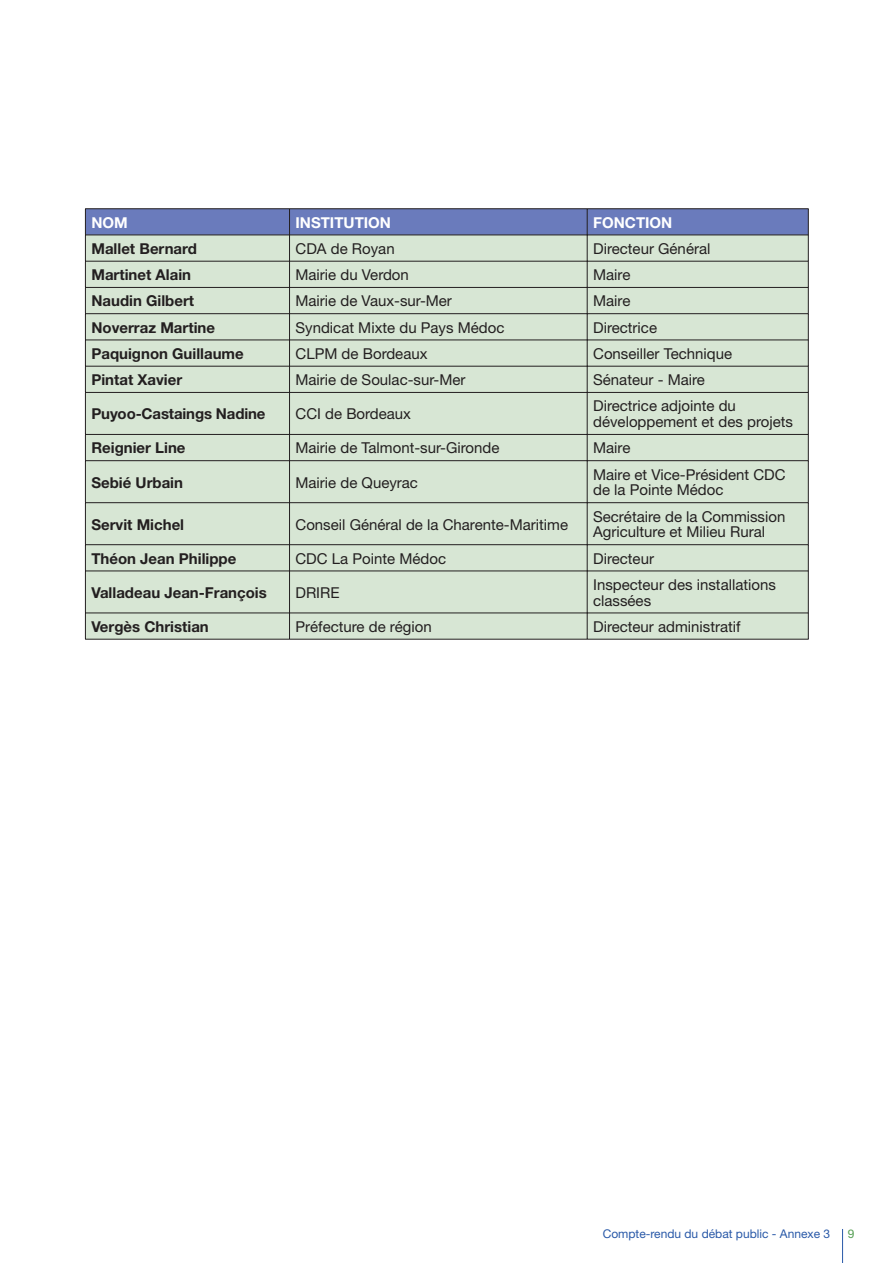
<style>
.page{position:relative;width:893px;height:1263px;background:#fff}
.page>*{position:absolute;margin:0;border:0;box-sizing:border-box;transform-origin:0 0}
.t1{font:15px/15.8px "Helvetica Neue";color:#231f20}
.t2{font:700 15px "Helvetica Neue";color:#231f20}
.t3{font:700 15px "Helvetica Neue";color:#fff}
.t4{font:12px "Helvetica Neue";color:#2959a8}
.t5{font:12px "Helvetica Neue";color:#57a055}
</style>
<div class="page">
<hr style="left:842px;top:1229px;width:1px;height:34px;background:#2959a8">
<hr style="left:0;top:0;width:1px;height:51px;background:#ee1d23">
<div style="left:86px;top:393px;width:722px;height:246px;background:#d7e6d4"></div>
<hr style="left:85px;top:208px;width:205px;height:1px;background:#231f20">
<hr style="left:290px;top:208px;width:297px;height:1px;background:#231f20">
<hr style="left:587px;top:208px;width:222px;height:1px;background:#231f20">
<svg style="left:85px;top:209px;width:724px;height:183px;background:#c0cfc9"></svg>
<hr style="left:85px;top:392px;width:205px;height:1px;background:#231f20">
<hr style="left:85px;top:393px;width:1px;height:41px;background:#231f20">
<hr style="left:290px;top:392px;width:297px;height:1px;background:#231f20">
<hr style="left:289px;top:393px;width:1px;height:41px;background:#231f20">
<hr style="left:587px;top:392px;width:222px;height:1px;background:#231f20">
<hr style="left:587px;top:393px;width:1px;height:41px;background:#231f20">
<hr style="left:808px;top:393px;width:1px;height:41px;background:#231f20">
<hr style="left:85px;top:434px;width:205px;height:1px;background:#231f20">
<svg style="left:85px;top:435px;width:1px;height:25px"></svg>
<hr style="left:290px;top:434px;width:297px;height:1px;background:#231f20">
<svg style="left:289px;top:435px;width:1px;height:25px"></svg>
<hr style="left:587px;top:434px;width:222px;height:1px;background:#231f20">
<svg style="left:587px;top:435px;width:1px;height:25px"></svg>
<svg style="left:808px;top:435px;width:1px;height:25px"></svg>
<hr style="left:85px;top:460px;width:205px;height:1px;background:#231f20">
<hr style="left:85px;top:461px;width:1px;height:41px;background:#231f20">
<hr style="left:290px;top:460px;width:297px;height:1px;background:#231f20">
<hr style="left:289px;top:461px;width:1px;height:41px;background:#231f20">
<hr style="left:587px;top:460px;width:222px;height:1px;background:#231f20">
<hr style="left:587px;top:461px;width:1px;height:41px;background:#231f20">
<hr style="left:808px;top:461px;width:1px;height:41px;background:#231f20">
<hr style="left:85px;top:502px;width:205px;height:1px;background:#231f20">
<hr style="left:85px;top:503px;width:1px;height:41px;background:#231f20">
<hr style="left:290px;top:502px;width:297px;height:1px;background:#231f20">
<hr style="left:289px;top:503px;width:1px;height:41px;background:#231f20">
<hr style="left:587px;top:502px;width:222px;height:1px;background:#231f20">
<hr style="left:587px;top:503px;width:1px;height:41px;background:#231f20">
<hr style="left:808px;top:503px;width:1px;height:41px;background:#231f20">
<hr style="left:85px;top:544px;width:205px;height:1px;background:#231f20">
<svg style="left:85px;top:545px;width:1px;height:25px"></svg>
<hr style="left:290px;top:544px;width:297px;height:1px;background:#231f20">
<svg style="left:289px;top:545px;width:1px;height:25px"></svg>
<hr style="left:587px;top:544px;width:222px;height:1px;background:#231f20">
<svg style="left:587px;top:545px;width:1px;height:25px"></svg>
<svg style="left:808px;top:545px;width:1px;height:25px"></svg>
<hr style="left:85px;top:570px;width:205px;height:1px;background:#231f20">
<hr style="left:85px;top:571px;width:1px;height:41px;background:#231f20">
<hr style="left:290px;top:570px;width:297px;height:1px;background:#231f20">
<hr style="left:289px;top:571px;width:1px;height:41px;background:#231f20">
<hr style="left:587px;top:570px;width:222px;height:1px;background:#231f20">
<hr style="left:587px;top:571px;width:1px;height:41px;background:#231f20">
<hr style="left:808px;top:571px;width:1px;height:41px;background:#231f20">
<hr style="left:85px;top:612px;width:205px;height:1px;background:#231f20">
<svg style="left:85px;top:613px;width:1px;height:26px"></svg>
<hr style="left:290px;top:612px;width:297px;height:1px;background:#231f20">
<svg style="left:289px;top:613px;width:1px;height:26px"></svg>
<hr style="left:587px;top:612px;width:222px;height:1px;background:#231f20">
<svg style="left:587px;top:613px;width:1px;height:26px"></svg>
<svg style="left:808px;top:613px;width:1px;height:26px"></svg>
<hr style="left:85px;top:639px;width:502px;height:1px;background:#231f20">
<hr style="left:587px;top:639px;width:222px;height:1px;background:#231f20">
<p class="t3" style="left:91px;top:217px;width:38px">NOM</p>
<p class="t3" style="left:296px;top:217px;width:97px">INSTITUTION</p>
<p class="t3" style="left:593px;top:217px;width:81px">FONCTION</p>
<p class="t2" style="left:91px;top:243px;width:107px">Mallet Bernard</p>
<p class="t1" style="left:296px;top:242px;width:101px">CDA de Royan</p>
<p class="t1" style="left:593px;top:242px;width:119px">Directeur Général</p>
<p class="t2" style="left:91px;top:269px;width:101px">Martinet Alain</p>
<p class="t1" style="left:296px;top:269px;width:115px">Mairie du Verdon</p>
<p class="t1" style="left:593px;top:269px;width:39px">Maire</p>
<p class="t2" style="left:91px;top:296px;width:104px">Naudin Gilbert</p>
<p class="t1" style="left:296px;top:295px;width:158px">Mairie de Vaux-sur-Mer</p>
<p class="t1" style="left:593px;top:295px;width:39px">Maire</p>
<p class="t2" style="left:91px;top:322px;width:125px">Noverraz Martine</p>
<p class="t1" style="left:296px;top:321px;width:210px">Syndicat Mixte du Pays Médoc</p>
<p class="t1" style="left:593px;top:321px;width:65px">Directrice</p>
<p class="t2" style="left:91px;top:348px;width:154px">Paquignon Guillaume</p>
<p class="t1" style="left:296px;top:347px;width:133px">CLPM de Bordeaux</p>
<p class="t1" style="left:593px;top:347px;width:140px">Conseiller Technique</p>
<p class="t2" style="left:91px;top:374px;width:92px">Pintat Xavier</p>
<p class="t1" style="left:296px;top:374px;width:172px">Mairie de Soulac-sur-Mer</p>
<p class="t1" style="left:593px;top:374px;width:113px">Sénateur - Maire</p>
<p class="t2" style="left:91px;top:409px;width:176px">Puyoo-Castaings Nadine</p>
<p class="t1" style="left:296px;top:408px;width:117px">CCI de Bordeaux</p>
<p class="t1" style="left:593px;top:400px;width:201px">Directrice adjointe du développement et des projets</p>
<p class="t2" style="left:91px;top:443px;width:96px">Reignier Line</p>
<p class="t1" style="left:295px;top:442px;width:205px">Mairie de Talmont-sur-Gironde</p>
<p class="t1" style="left:593px;top:442px;width:39px">Maire</p>
<p class="t2" style="left:91px;top:477px;width:93px">Sebié Urbain</p>
<p class="t1" style="left:295px;top:476px;width:124px">Mairie de Queyrac</p>
<p class="t1" style="left:593px;top:468px;width:194px">Maire et Vice-Président CDC de la Pointe Médoc</p>
<p class="t2" style="left:91px;top:519px;width:94px">Servit Michel</p>
<p class="t1" style="left:295px;top:518px;width:274px">Conseil Général de la Charente-Maritime</p>
<p class="t1" style="left:593px;top:510px;width:194px">Secrétaire de la Commission<br>Agriculture et Milieu Rural</p>
<p class="t2" style="left:91px;top:553px;width:146px">Théon Jean Philippe</p>
<p class="t1" style="left:295px;top:552px;width:152px">CDC La Pointe Médoc</p>
<p class="t1" style="left:593px;top:552px;width:62px">Directeur</p>
<p class="t2" style="left:91px;top:587px;width:177px">Valladeau Jean-François</p>
<p class="t1" style="left:295px;top:586px;width:46px">DRIRE</p>
<p class="t1" style="left:593px;top:578px;width:184px">Inspecteur des installations classées</p>
<p class="t2" style="left:91px;top:621px;width:119px">Vergès Christian</p>
<p class="t1" style="left:295px;top:620px;width:138px">Préfecture de région</p>
<p class="t1" style="left:593px;top:620px;width:149px">Directeur administratif</p>
<p class="t4" style="left:603px;top:1230px;width:229px">Compte-rendu du débat public - Annexe 3</p>
<p class="t5" style="left:848px;top:1230px;width:8px">9</p>
</div>
